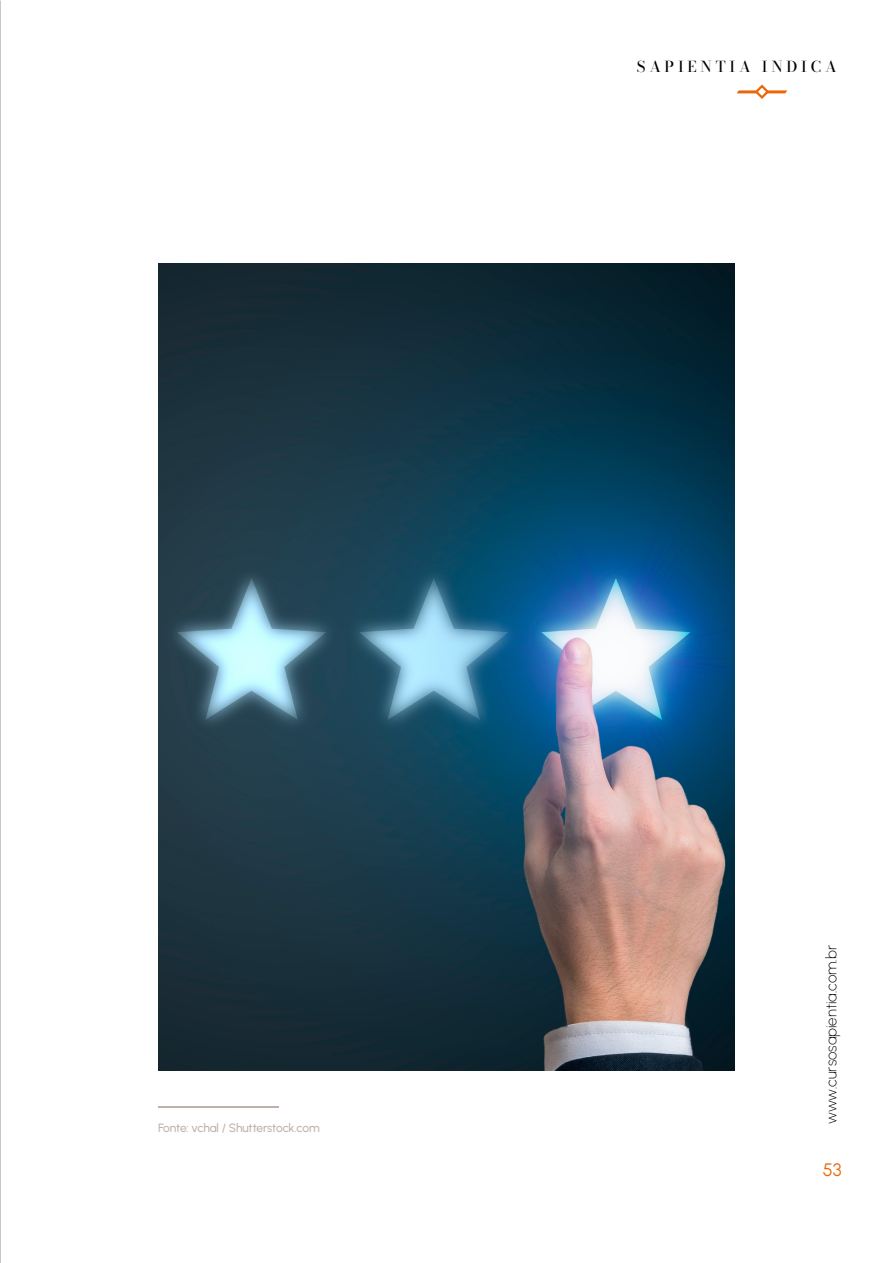
<style>
.page{position:relative;width:893px;height:1263px;background:#fff}
.page>*{position:absolute;margin:0;border:0;box-sizing:border-box;transform-origin:0 0}
.t1{font:18px "Urbanist";color:#ec6608}
.t2{font:200 15px "Urbanist";color:#000}
.t3{font:500 15px "Bodoni Moda 18 pt";letter-spacing:.25em;color:#000}
.t4{font:500 12px "Urbanist";letter-spacing:-.02em;color:#bfb1a8}
</style>
<div class="page">
<img style="left:158px;top:264px;width:577px;height:806px">
<svg style="left:736px;top:84px;width:52px;height:15px"></svg>
<hr style="left:158px;top:1106px;width:120px;height:1px;background:#bfb1a8">
<p class="t3" style="left:637px;top:56px;width:201px">SAPIENTIA INDICA</p>
<p class="t4" style="left:158px;top:1120px;width:163px">Fonte: vchal / Shutterstock.com</p>
<p class="t2" style="left:821px;top:1124px;width:181px;rotate:-90deg">www.cursosapientia.com.br</p>
<h1 class="t1" style="left:823px;top:1158px;width:20px">53</h1>
</div>
